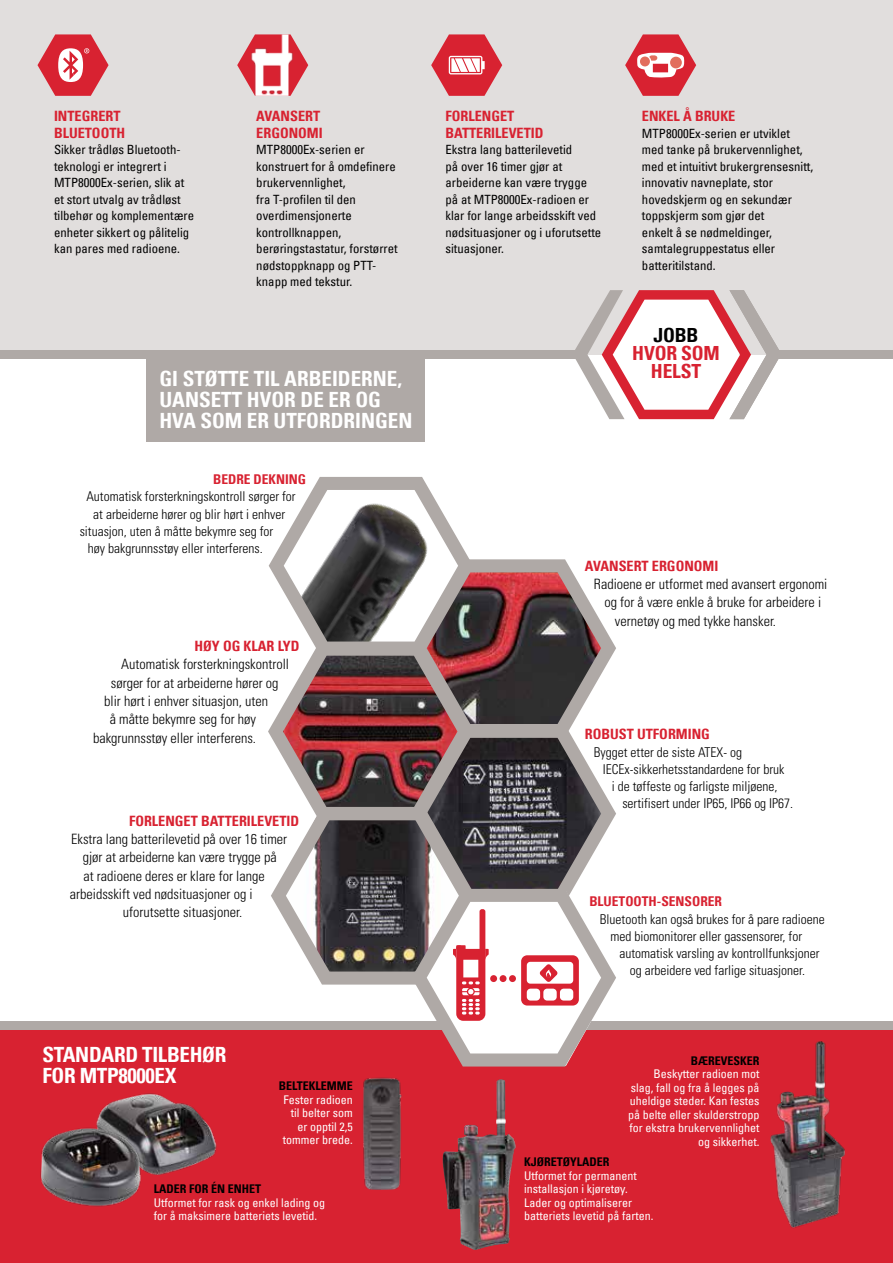
<style>
.page{position:relative;width:893px;height:1263px;background:#fff}
.page>*{position:absolute;margin:0;border:0;box-sizing:border-box;transform-origin:0 0}
.t1{font:700 condensed 21px/21px "Univers LT";color:#fff}
.t2{font:700 condensed 19.5px/18px "Univers LT";letter-spacing:-.01em;color:#d82231;text-align:center}
.t3{font:700 condensed 19.5px "Univers LT";color:#000}
.t4{font:300 condensed 14.25px "Univers";color:#000}
.t5{font:700 condensed 14.25px/16.5px "Univers LT";color:#d82231}
.t6{font:300 condensed 13.5px/17.2px "Univers";color:#000}
.t7{font:700 condensed 13.5px "Univers LT";color:#d82231}
.t8{font:condensed 12.75px/16.5px "Univers LT";color:#000}
.t9{font:condensed 12px/13.5px "Univers LT";color:#fff}
.t10{font:700 condensed 12px "Univers LT";color:#000}
</style>
<div class="page">
<div style="left:0;top:0;width:893px;height:355px;background:#e1dedd"></div>
<img style="left:237px;top:34px;width:71px;height:62px">
<svg style="left:431px;top:34px;width:71px;height:62px"></svg>
<svg style="left:625px;top:34px;width:71px;height:62px"></svg>
<div style="left:1px;top:350px;width:581px;height:9px;background:#afa9a6"></div>
<div style="left:147px;top:358px;width:278px;height:84px;background:#afa9a6"></div>
<svg style="left:575px;top:290px;width:204px;height:129px"></svg>
<div style="left:770px;top:350px;width:123px;height:9px;background:#afa9a6"></div>
<div style="left:0;top:1030px;width:893px;height:233px;background:#d82231"></div>
<div style="left:0;top:1021px;width:893px;height:9px;background:#afa9a6"></div>
<img style="left:98px;top:1093px;width:119px;height:82px">
<img style="left:442px;top:1079px;width:74px;height:171px">
<img style="left:362px;top:1077px;width:40px;height:113px">
<img style="left:770px;top:1041px;width:75px;height:187px">
<img style="left:40px;top:1118px;width:109px;height:89px">
<svg style="left:268px;top:477px;width:348px;height:589px"></svg>
<div style="left:500px;top:975px;width:6px;height:7px;background:#d82231;border-radius:50%"></div>
<div style="left:490px;top:975px;width:7px;height:7px;background:#d82231;border-radius:50%"></div>
<div style="left:509px;top:975px;width:7px;height:7px;background:#d82231;border-radius:50%"></div>
<svg style="left:37px;top:34px;width:72px;height:62px"></svg>
<p class="t5" style="left:54px;top:108px;width:73px">INTEGRERT<br>BLUETOOTH</p>
<p class="t8" style="left:54px;top:141px;width:142px">Sikker trådløs Bluetooth&shy;teknologi er integrert i<br>MTP8000Ex-serien, slik at et stort utvalg av trådløst tilbehør og komplementære enheter sikkert og pålitelig kan pares med radioene.</p>
<p class="t5" style="left:256px;top:108px;width:68px">AVANSERT<br>ERGONOMI</p>
<p class="t8" style="left:256px;top:141px;width:143px">MTP8000Ex-serien er konstruert for å omdefinere brukervennlighet,<br>fra T-profilen til den overdimensjonerte kontrollknappen, berøringstastatur, forstørret nødstoppknapp og PTT&shy;knapp med tekstur.</p>
<h1 class="t1" style="left:159px;top:368px;width:255px">GI STØTTE TIL ARBEIDERNE,<br>UANSETT HVOR DE ER OG<br>HVA SOM ER UTFORDRINGEN</h1>
<p class="t7" style="left:213px;top:471px;width:95px">BEDRE DEKNING</p>
<p class="t6" style="left:86px;top:488px;width:211px">Automatisk forsterkningskontroll sørger for</p>
<p class="t6" style="left:93px;top:505px;width:193px">at arbeiderne hører og blir hørt i enhver</p>
<p class="t6" style="left:80px;top:523px;width:195px">situasjon, uten å måtte bekymre seg for</p>
<p class="t6" style="left:88px;top:540px;width:176px">høy bakgrunnsstøy eller interferens.</p>
<p class="t5" style="left:195px;top:638px;width:107px">HØY OG KLAR LYD</p>
<p class="t4" style="left:121px;top:656px;width:169px">Automatisk forsterkningskontroll</p>
<p class="t4" style="left:111px;top:674px;width:169px">sørger for at arbeiderne hører og</p>
<p class="t4" style="left:104px;top:692px;width:165px">blir hørt i enhver situasjon, uten</p>
<p class="t4" style="left:110px;top:711px;width:148px">å måtte bekymre seg for høy</p>
<p class="t4" style="left:93px;top:729px;width:165px">bakgrunnsstøy eller interferens.</p>
<p class="t5" style="left:129px;top:812px;width:172px">FORLENGET BATTERILEVETID</p>
<p class="t4" style="left:71px;top:830px;width:218px">Ekstra lang batterilevetid på over 16 timer</p>
<p class="t4" style="left:83px;top:849px;width:195px">gjør at arbeiderne kan være trygge på</p>
<p class="t4" style="left:83px;top:867px;width:183px">at radioene deres er klare for lange</p>
<p class="t4" style="left:70px;top:885px;width:184px">arbeidsskift ved nødsituasjoner og i</p>
<p class="t4" style="left:123px;top:904px;width:121px">uforutsette situasjoner.</p>
<h1 class="t1" style="left:43px;top:1043px;width:185px">STANDARD TILBEHØR<br>FOR MTP8000EX</h1>
<p class="t10" style="left:279px;top:1079px;width:75px">BELTEKLEMME</p>
<p class="t9" style="left:283px;top:1092px;width:71px;text-align:right">Fester radioen til belter som er opptil 2,5 tommer brede.</p>
<p class="t10" style="left:154px;top:1182px;width:109px">LADER FOR ÉN ENHET</p>
<p class="t9" style="left:154px;top:1196px;width:173px">Utformet for rask og enkel lading og for å maksimere batteriets levetid.</p>
<p class="t5" style="left:445px;top:108px;width:100px">FORLENGET<br>BATTERILEVETID</p>
<p class="t8" style="left:445px;top:141px;width:157px">Ekstra lang batterilevetid<br>på over 16 timer gjør at arbeiderne kan være trygge på at MTP8000Ex-radioen er klar for lange arbeidsskift ved nødsituasjoner og i uforutsette situasjoner.</p>
<p class="t5" style="left:642px;top:108px;width:95px">ENKEL Å BRUKE</p>
<p class="t8" style="left:642px;top:125px;width:173px">MTP8000Ex-serien er utviklet med tanke på brukervennlighet, med et intuitivt brukergrensesnitt, innovativ navneplate, stor hovedskjerm og en sekundær toppskjerm som gjør det<br>enkelt å se nødmeldinger, samtalegruppestatus eller batteritilstand.</p>
<h2 class="t3" style="left:654px;top:323px;width:46px">JOBB</h2>
<h2 class="t2" style="left:632px;top:344px;width:89px">HVOR SOM<br>HELST</h2>
<p class="t5" style="left:585px;top:557px;width:135px">AVANSERT ERGONOMI</p>
<p class="t4" style="left:594px;top:575px;width:235px">Radioene er utformet med avansert ergonomi</p>
<p class="t4" style="left:604px;top:594px;width:218px">og for å være enkle å bruke for arbeidere i</p>
<p class="t4" style="left:615px;top:612px;width:163px">vernetøy og med tykke hansker.</p>
<p class="t5" style="left:585px;top:726px;width:127px">ROBUST UTFORMING</p>
<p class="t6" style="left:594px;top:743px;width:150px">Bygget etter de siste ATEX- og</p>
<p class="t6" style="left:603px;top:760px;width:183px">IECEx-sikkerhetsstandardene for bruk</p>
<p class="t6" style="left:612px;top:778px;width:167px">i de tøffeste og farligste miljøene,</p>
<p class="t6" style="left:622px;top:795px;width:172px">sertifisert under IP65, IP66 og IP67.</p>
<p class="t7" style="left:589px;top:893px;width:134px">BLUETOOTH-SENSORER</p>
<p class="t6" style="left:610px;top:910px;width:216px;text-indent:-11px">Bluetooth kan også brukes for å pare radioene med biomonitorer eller gassensorer, for</p>
<p class="t6" style="left:619px;top:945px;width:202px;text-align:center">automatisk varsling av kontrollfunksjoner og arbeidere ved farlige situasjoner.</p>
<p class="t10" style="left:691px;top:1053px;width:70px">BÆREVESKER</p>
<p class="t9" style="left:628px;top:1067px;width:133px;text-align:right">Beskytter radioen mot slag, fall og fra å legges på uheldige steder. Kan festes på belte eller skulderstropp for ekstra brukervennlighet og sikkerhet.</p>
<p class="t10" style="left:524px;top:1155px;width:87px">KJØRETØYLADER</p>
<p class="t9" style="left:524px;top:1169px;width:131px">Utformet for permanent installasjon i kjøretøy.<br>Lader og optimaliserer batteriets levetid på farten.</p>
</div>
